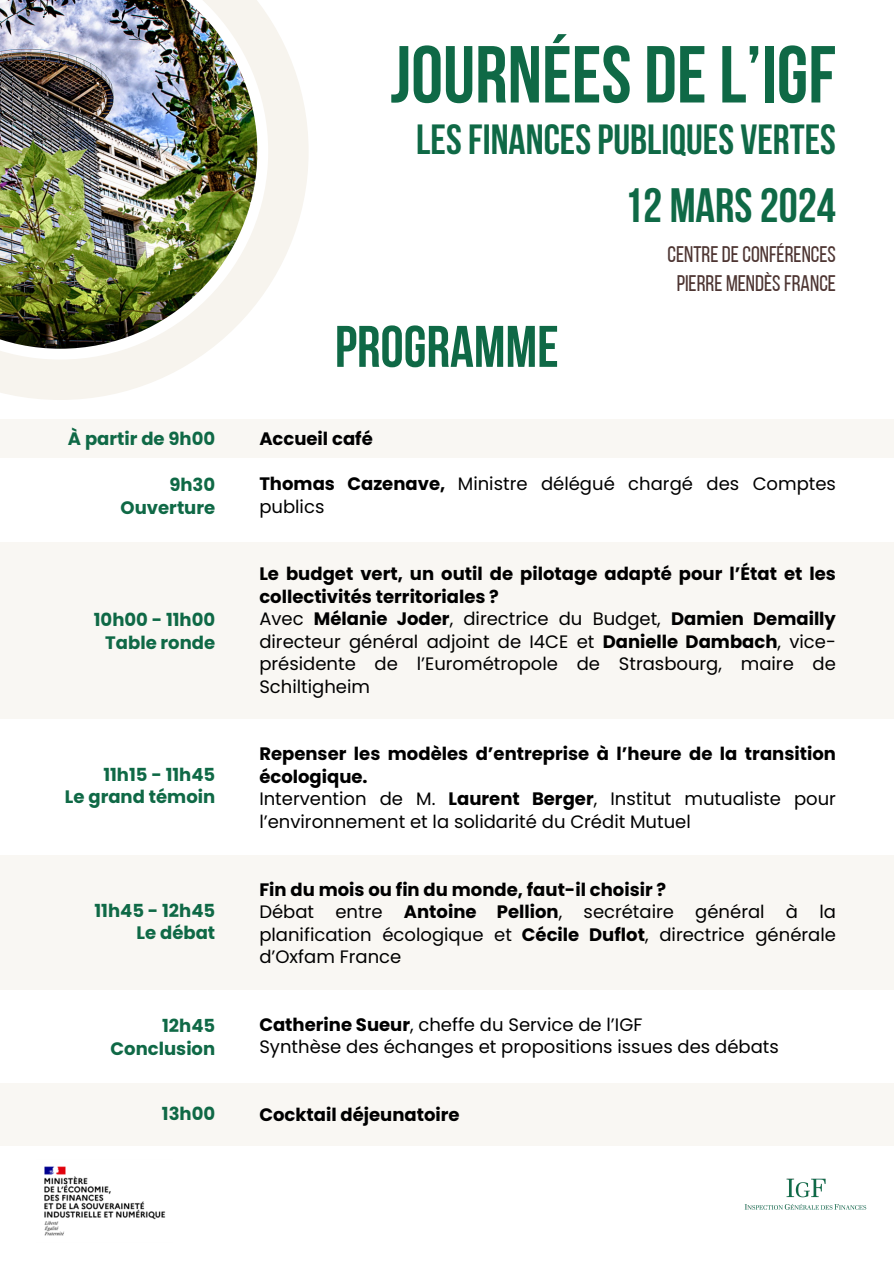
<style>
.page{position:relative;width:894px;height:1264px;background:#fff}
.page>*{position:absolute;margin:0;border:0;box-sizing:border-box;transform-origin:0 0}
.t1{font:700 80.55px "Bebas Neue";color:#0f6946}
.t2{font:700 58.5px "Bebas Neue";color:#0f6946}
.t3{font:700 48px "Bebas Neue";color:#0f6946}
.t4{font:700 42px "Bebas Neue";color:#0f6946}
.t5{font:22.5px/28.2px "Bebas Neue";color:#4d3532;text-align:center}
.t6{font:18px/22.5px "Poppins";color:#000}
.t7{font:700 18px/22.5px "Poppins";color:#000}
.t8{font:700 18px/22.5px "Poppins";color:#0f6946;text-align:right}
.s1{font-weight:700}
</style>
<div class="page">
<img style="left:0;top:0;width:308px;height:400px">
<div style="left:0;top:542px;width:893px;height:176px;background:#f7f4ee"></div>
<div style="left:0;top:855px;width:893px;height:134px;background:#f7f4ee"></div>
<div style="left:0;top:1083px;width:893px;height:62px;background:#f7f4ee"></div>
<div style="left:0;top:419px;width:893px;height:39px;background:#f7f4ee"></div>
<img style="left:731px;top:1145px;width:145px;height:65px">
<img style="left:44px;top:1166px;width:122px;height:70px">
<p class="t8" style="left:68px;top:427px;width:149px">À partir de 9h00</p>
<h6 class="t8" style="left:121px;top:473px;width:96px">9h30<br>Ouverture</h6>
<h6 class="t8" style="left:94px;top:608px;width:123px">10h00 - 11h00<br>Table ronde</h6>
<h6 class="t8" style="left:65px;top:763px;width:152px">11h15 - 11h45<br>Le grand témoin</h6>
<h6 class="t8" style="left:94px;top:899px;width:122px">11h45 - 12h45<br>Le débat</h6>
<h6 class="t8" style="left:111px;top:1014px;width:106px">12h45<br>Conclusion</h6>
<h6 class="t8" style="left:162px;top:1102px;width:55px">13h00</h6>
<p class="t1" style="left:390px;top:42px;width:447px">JOURNÉES DEL’IGF</p>
<p class="t4" style="left:416px;top:123px;width:421px">LESFINANCESPUBLIQUES VERTES</p>
<p class="t3" style="left:624px;top:186px;width:213px">12 MARS2024</p>
<p class="t2" style="left:335px;top:323px;width:225px">PROGRAMME</p>
<p class="t5" style="left:667px;top:243px;width:170px">CENTREDECONFÉRENCES<br>PIERRE MENDÈSFRANCE</p>
<h1 class="t7" style="left:259px;top:428px;width:115px">Accueil café</h1>
<h4 class="t6" style="left:259px;top:473px;width:578px"><span class="s1">Thomas Cazenave,</span> Ministre délégué chargé des Comptes publics</h4>
<h5 class="t7" style="left:259px;top:563px;width:578px">Le budget vert, un outil de pilotage adapté pour l’État et les collectivités territoriales ?</h5>
<h2 class="t6" style="left:259px;top:608px;width:578px;text-align:justify">Avec <span class="s1">Mélanie Joder</span>, directrice du Budget, <span class="s1">Damien Demailly </span>directeur général adjoint de I4CE et <span class="s1">Danielle Dambach</span>, vice&shy;présidente de l’Eurométropole de Strasbourg, maire de Schiltigheim</h2>
<p class="t7" style="left:259px;top:743px;width:578px">Repenser les modèles d’entreprise à l’heure de la transition écologique.</p>
<p class="t6" style="left:259px;top:788px;width:578px">Intervention de M. <span class="s1">Laurent Berger</span>, Institut mutualiste pour l’environnement et la solidarité du Crédit Mutuel</p>
<p class="t7" style="left:259px;top:878px;width:408px">Fin du mois ou fin du monde, faut-il choisir ?</p>
<p class="t6" style="left:259px;top:900px;width:578px;text-align:justify">Débat entre <span class="s1">Antoine Pellion</span>, secrétaire général à la planification écologique et <span class="s1">Cécile Duflot</span>, directrice générale d’Oxfam France</p>
<p class="t6" style="left:259px;top:1013px;width:384px"><span class="s1">Catherine Sueur</span>, cheffe du Service de l’IGF</p>
<p class="t6" style="left:259px;top:1035px;width:521px">Synthèse des échanges et propositions issues des débats</p>
<p class="t7" style="left:259px;top:1103px;width:202px">Cocktail déjeunatoire</p>
</div>
